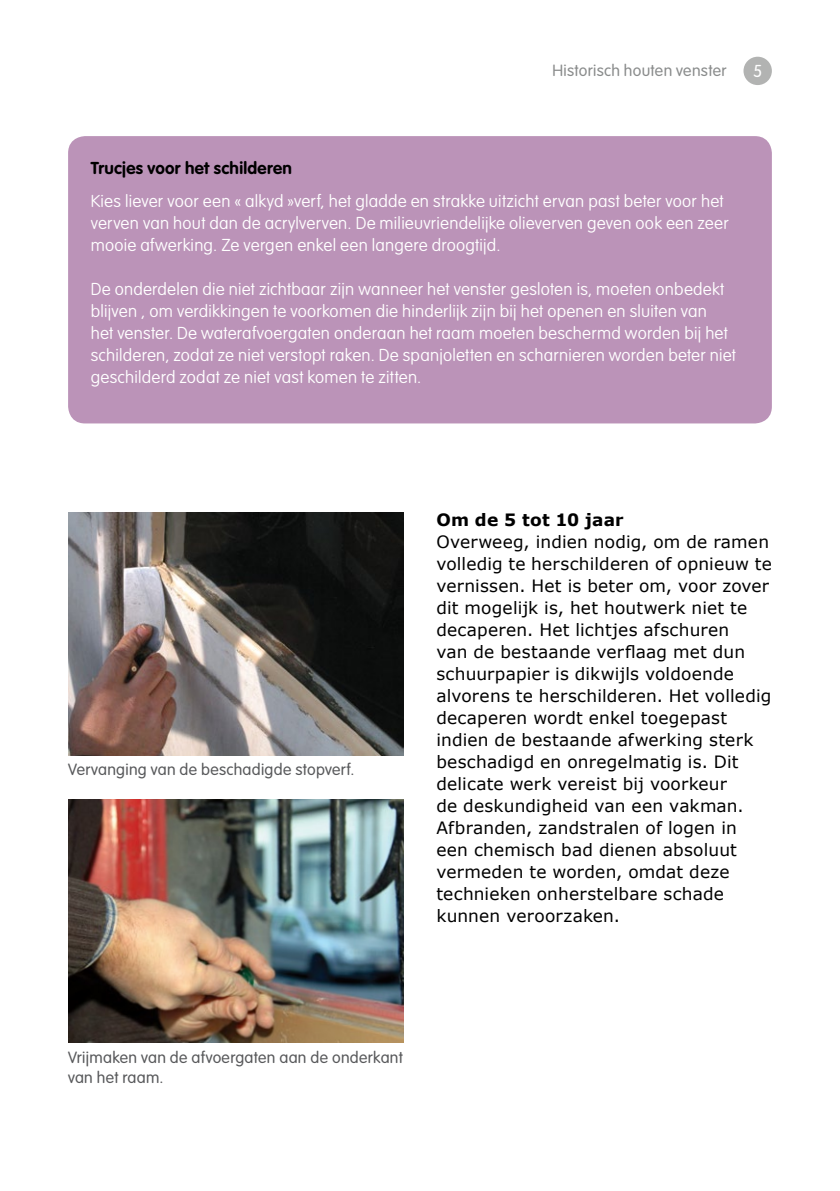
<style>
.page{position:relative;width:840px;height:1191px;background:#fff}
.page>*{position:absolute;margin:0;border:0;box-sizing:border-box;transform-origin:0 0}
.t1{font:100 17px/22px "VAG Rounded Std";letter-spacing:.015em;color:#fff}
.t2{font:17px/22px "Verdana";letter-spacing:.01em;color:#000}
.t3{font:700 17px "VAG Rounded Std";letter-spacing:.015em;color:#000}
.t4{font:700 17px "Verdana";letter-spacing:.01em;color:#000}
.t5{font:300 17px "VAG Rounded Std";color:#fff}
.t6{font:300 16px/20.4px "VAG Rounded Std";letter-spacing:.02em;color:#58595b}
.t7{font:300 16px "VAG Rounded Std";letter-spacing:.015em;color:#8a8c8c}
</style>
<div class="page">
<div style="left:743px;top:57px;width:28px;height:28px;background:#b2b3b2;border-radius:50%"></div>
<div style="left:68px;top:136px;width:703px;height:287px;background:#bb93b8;border-radius:17px"></div>
<img style="left:68px;top:513px;width:335px;height:242px">
<img style="left:68px;top:799px;width:335px;height:243px">
<p class="t7" style="left:552px;top:62px;width:175px">Historisch houten venster</p>
<p class="t5" style="left:752px;top:61px;width:11px">5</p>
<p class="t3" style="left:91px;top:158px;width:202px">Trucjes voor het schilderen</p>
<p class="t1" style="left:91px;top:191px;width:639px">Kies liever voor een « alkyd »verf, het gladde en strakke uitzicht ervan past beter voor het verven van hout dan de acrylverven. De milieuvriendelijke olieverven geven ook een zeer mooie afwerking. Ze vergen enkel een langere droogtijd.</p>
<p class="t1" style="left:91px;top:279px;width:646px">De onderdelen die niet zichtbaar zijn wanneer het venster gesloten is, moeten onbedekt blijven , om verdikkingen te voorkomen die hinderlijk zijn bij het openen en sluiten van<br>het venster. De waterafvoergaten onderaan het raam moeten beschermd worden bij het schilderen, zodat ze niet verstopt raken. De spanjoletten en scharnieren worden beter niet geschilderd zodat ze niet vast komen te zitten.</p>
<p class="t6" style="left:68px;top:759px;width:288px">Vervanging van de beschadigde stopverf.</p>
<p class="t4" style="left:436px;top:509px;width:189px">Om de 5 tot 10 jaar</p>
<p class="t2" style="left:436px;top:530px;width:337px">Overweeg, indien nodig, om de ramen volledig te herschilderen of opnieuw te vernissen. Het is beter om, voor zover dit mogelijk is, het houtwerk niet te decaperen. Het lichtjes afschuren<br>van de bestaande verflaag met dun schuurpapier is dikwijls voldoende alvorens te herschilderen. Het volledig decaperen wordt enkel toegepast indien de bestaande afwerking sterk beschadigd en onregelmatig is. Dit delicate werk vereist bij voorkeur<br>de deskundigheid van een vakman.<br>Afbranden, zandstralen of logen in een chemisch bad dienen absoluut vermeden te worden, omdat deze technieken onherstelbare schade kunnen veroorzaken.</p>
<p class="t6" style="left:68px;top:1047px;width:336px">Vrijmaken van de afvoergaten aan de onderkant van het raam.</p>
</div>
